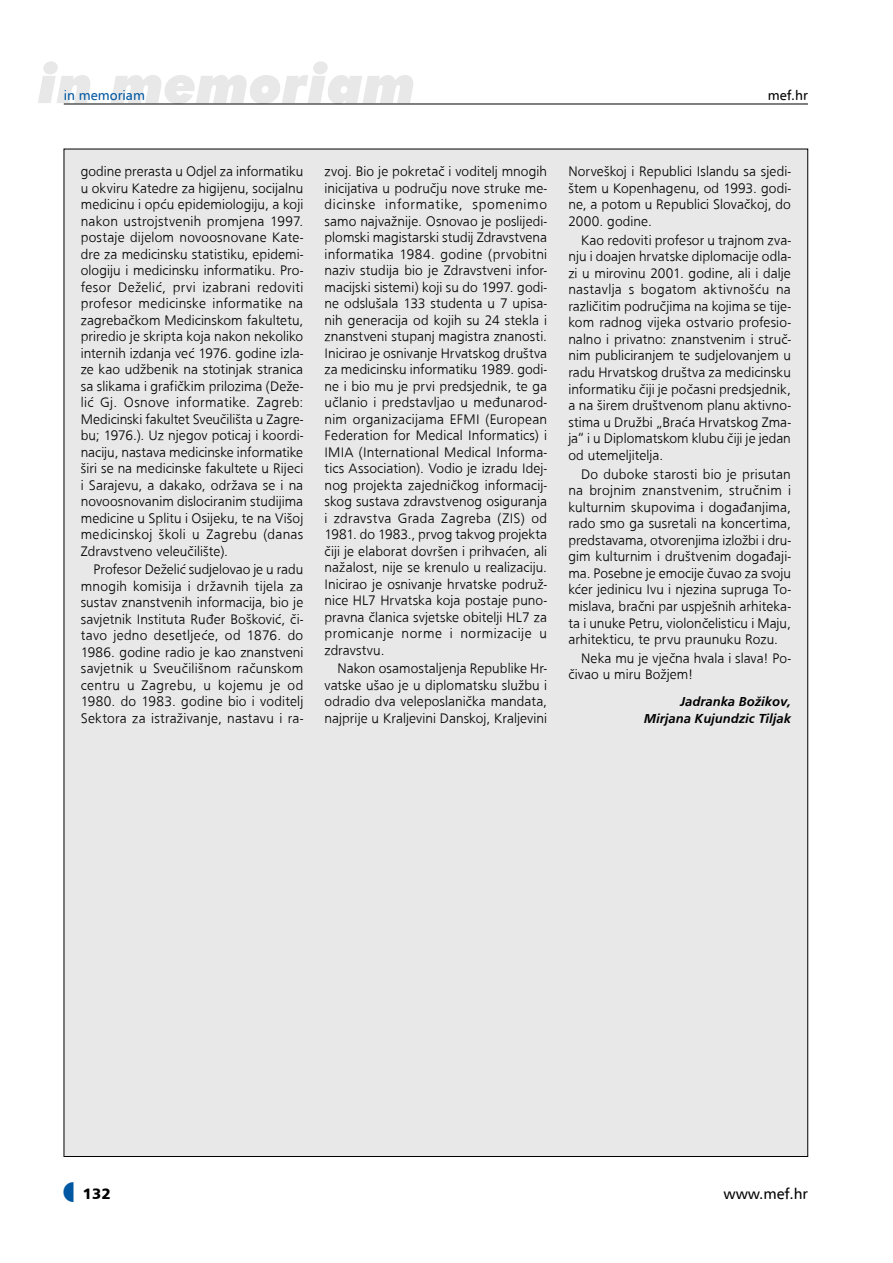
<style>
.page{position:relative;width:893px;height:1263px;background:#fff}
.page>*{position:absolute;margin:0;border:0;box-sizing:border-box;transform-origin:0 0}
.t1{font:italic 900 54px "Futura BT";color:#e8e8e9}
.t2{font:15px "A Frutiger";color:#000}
.t3{font:900 15px "A Frutiger";color:#000}
.t4{font:500 14.25px/16.5px "Frugal Sans Light DTC";letter-spacing:.005em;color:#000;text-align:justify}
.t5{font:500 13.5px/16.5px "Frugal Sans Bold Italic DTC";color:#000;text-align:right}
.t6{font:13.5px "A Frutiger";color:#0058a2}
.t7{font:13.5px "A Frutiger";color:#000}
</style>
<div class="page">
<hr style="left:64px;top:104px;width:744px;height:1px;background:#000">
<div style="left:64px;top:149px;width:744px;height:1007px;background:#e8e8e9"></div>
<h1 class="t1" style="left:38px;top:51px;width:379px">in memoriam</h1>
<p class="t6" style="left:64px;top:87px;width:83px">in memoriam</p>
<p class="t7" style="left:768px;top:87px;width:42px">mef.hr</p>
<p class="t4" style="left:81px;top:163px;width:224px">godine prerasta u Odjel za informatiku u okviru Katedre za higijenu, socijalnu medicinu i opću epidemiologiju, a koji nakon ustrojstvenih promjena 1997. postaje dijelom novoosnovane Kate&shy;dre za medicinsku statistiku, epidemi&shy;ologiju i medicinsku informatiku. Pro&shy;fesor Deželić, prvi izabrani redoviti profesor medicinske informatike na zagrebačkom Medicinskom fakultetu, priredio je skripta koja nakon nekoliko internih izdanja već 1976. godine izla&shy;ze kao udžbenik na stotinjak stranica sa slikama i grafičkim prilozima (Deže&shy;lić Gj. Osnove informatike. Zagreb:<br>Medicinski fakultet Sveučilišta u Zagre&shy;bu; 1976.). Uz njegov poticaj i koordi&shy;naciju, nastava medicinske informatike širi se na medicinske fakultete u Rijeci i Sarajevu, a dakako, održava se i na novoosnovanim dislociranim studijima medicine u Splitu i Osijeku, te na Višoj medicinskoj školi u Zagrebu (danas Zdravstveno veleučilište).</p>
<p class="t4" style="left:81px;top:561px;width:224px;text-indent:13px">Profesor Deželić sudjelovao je u radu mnogih komisija i državnih tijela za sustav znanstvenih informacija, bio je savjetnik Instituta Ruđer Bošković, či&shy;tavo jedno desetljeće, od 1876. do 1986. godine radio je kao znanstveni savjetnik u Sveučilišnom računskom centru u Zagrebu, u kojemu je od 1980. do 1983. godine bio i voditelj Sektora za istraživanje, nastavu i ra-</p>
<p class="t4" style="left:325px;top:163px;width:224px">zvoj. Bio je pokretač i voditelj mnogih inicijativa u području nove struke me&shy;dicinske informatike, spomenimo samo najvažnije. Osnovao je poslijedi&shy;plomski magistarski studij Zdravstvena informatika 1984. godine (prvobitni naziv studija bio je Zdravstveni infor&shy;macijski sistemi) koji su do 1997. godi&shy;ne odslušala 133 studenta u 7 upisa&shy;nih generacija od kojih su 24 stekla i znanstveni stupanj magistra znanosti.<br>Inicirao je osnivanje Hrvatskog društva za medicinsku informatiku 1989. godi&shy;ne i bio mu je prvi predsjednik, te ga učlanio i predstavljao u međunarod&shy;nim organizacijama EFMI (European Federation for Medical Informatics) i IMIA (International Medical Informa&shy;tics Association). Vodio je izradu Idej&shy;nog projekta zajedničkog informacij&shy;skog sustava zdravstvenog osiguranja i zdravstva Grada Zagreba (ZIS) od 1981. do 1983., prvog takvog projekta čiji je elaborat dovršen i prihvaćen, ali nažalost, nije se krenulo u realizaciju.<br>Inicirao je osnivanje hrvatske podruž&shy;nice HL7 Hrvatska koja postaje puno&shy;pravna članica svjetske obitelji HL7 za promicanje norme i normizacije u zdravstvu.</p>
<p class="t4" style="left:325px;top:660px;width:224px;text-indent:13px">Nakon osamostaljenja Republike Hr&shy;vatske ušao je u diplomatsku službu i odradio dva veleposlanička mandata, najprije u Kraljevini Danskoj, Kraljevini</p>
<p class="t4" style="left:568px;top:163px;width:224px">Norveškoj i Republici Islandu sa sjedi&shy;štem u Kopenhagenu, od 1993. godi&shy;ne, a potom u Republici Slovačkoj, do 2000. godine.</p>
<p class="t4" style="left:568px;top:231px;width:224px;text-indent:13px">Kao redoviti profesor u trajnom zva&shy;nju i doajen hrvatske diplomacije odla&shy;zi u mirovinu 2001. godine, ali i dalje nastavlja s bogatom aktivnošću na različitim područjima na kojima se tije&shy;kom radnog vijeka ostvario profesio&shy;nalno i privatno: znanstvenim i struč&shy;nim publiciranjem te sudjelovanjem u radu Hrvatskog društva za medicinsku informatiku čiji je počasni predsjednik, a na širem društvenom planu aktivno&shy;stima u Družbi „Braća Hrvatskog Zma&shy;ja“ i u Diplomatskom klubu čiji je jedan od utemeljitelja.</p>
<p class="t4" style="left:568px;top:465px;width:224px;text-indent:13px">Do duboke starosti bio je prisutan na brojnim znanstvenim, stručnim i kulturnim skupovima i događanjima, rado smo ga susretali na koncertima, predstavama, otvorenjima izložbi i dru&shy;gim kulturnim i društvenim događaji&shy;ma. Posebne je emocije čuvao za svoju kćer jedinicu Ivu i njezina supruga To&shy;mislava, bračni par uspješnih arhiteka&shy;ta i unuke Petru, violončelisticu i Maju, arhitekticu, te prvu praunuku Rozu.</p>
<p class="t4" style="left:568px;top:650px;width:224px;text-indent:13px">Neka mu je vječna hvala i slava! Po&shy;čivao u miru Božjem!</p>
<p class="t5" style="left:644px;top:693px;width:149px">Jadranka Božikov,<br>Mirjana Kujundzic Tiljak</p>
<p class="t3" style="left:83px;top:1184px;width:29px">132</p>
<p class="t2" style="left:724px;top:1185px;width:86px">www.mef.hr</p>
</div>
